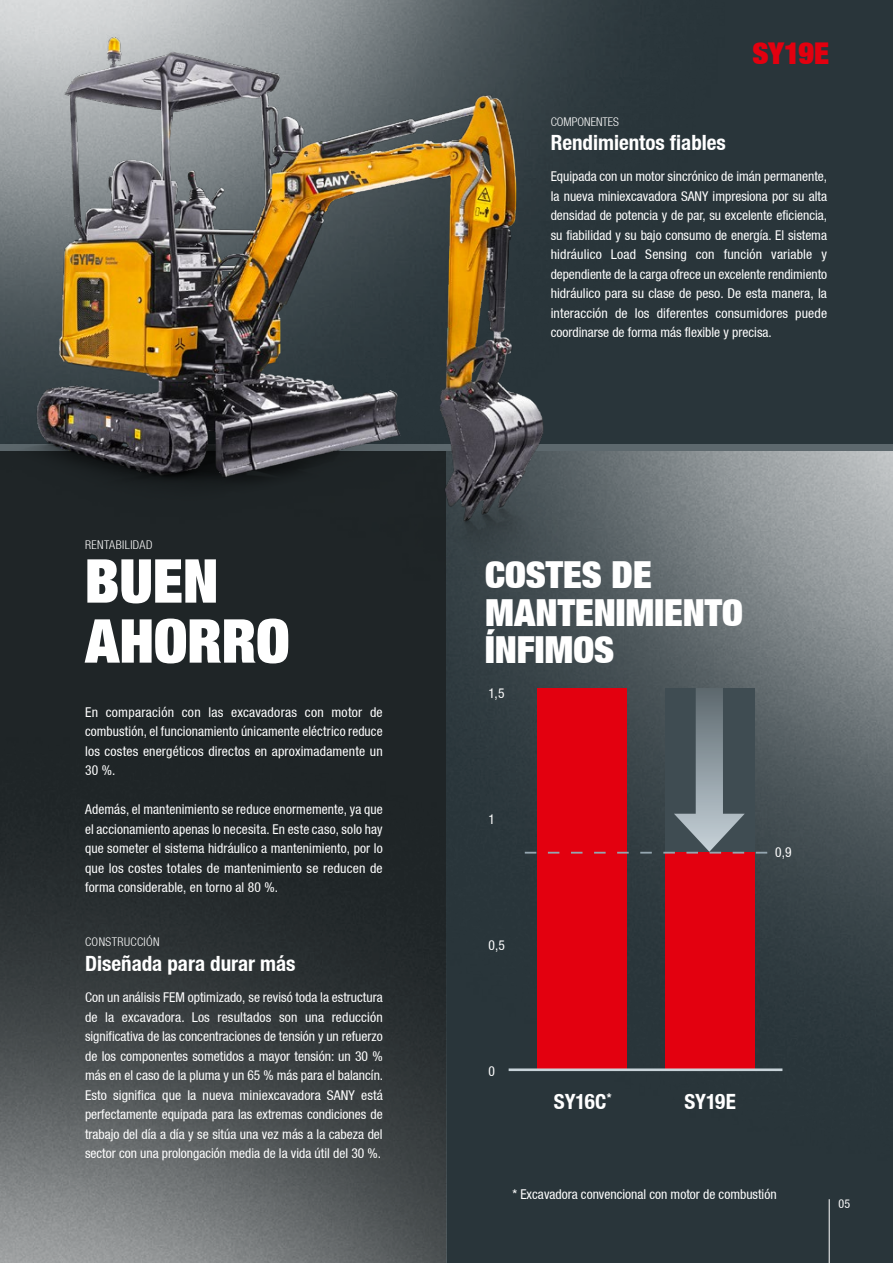
<style>
.page{position:relative;width:893px;height:1263px;background:#fff}
.page>*{position:absolute;margin:0;border:0;box-sizing:border-box;transform-origin:0 0}
.t1{font:900 60px/60px "Context Reprise Extra Black S Si Extra";color:#fff}
.t2{font:900 37.35px/37.3px "Context Reprise Extra Black S Si Extra";color:#fff}
.t3{font:900 30px "Context Reprise Extra Black S Si Extra";letter-spacing:-.01em;color:#e3000f}
.t4{font:700 condensed 21px "Context Reprise Condensed S Si";color:#fff}
.t5{font:13.5px/19.5px "Context Reprise Condensed S Si Condensed";color:#fff;text-align:justify}
.t6{font:700 12px "Context Reprise Light Cond S Si";letter-spacing:.03em;color:#fff}
.t7{font:700 12px "Context Reprise Light Cond S Si";color:#fff}
.t8{font:12px "Context Reprise Condensed S Si Condensed";color:#fff}
</style>
<div class="page">
<img style="left:0;top:451px;width:893px;height:812px">
<div style="left:602px;top:0;width:291px;height:444px;background:#29353a"></div>
<div style="left:0;top:444px;width:893px;height:7px;background:#5d686d"></div>
<img style="left:0;top:0;width:602px;height:581px">
<div style="left:537px;top:688px;width:90px;height:381px;background:#e3000f"></div>
<div style="left:666px;top:688px;width:89px;height:381px;background:#3f4c52"></div>
<div style="left:666px;top:853px;width:89px;height:216px;background:#e3000f"></div>
<svg style="left:696px;top:688px;width:27px;height:126px"></svg>
<svg style="left:525px;top:814px;width:242px;height:39px"></svg>
<hr style="left:509px;top:1068px;width:273px;height:3px;background:#c8d3d9">
<hr style="left:829px;top:1199px;width:1px;height:64px;background:#fff">
<p class="t6" style="left:85px;top:538px;width:69px">RENTABILIDAD</p>
<h1 class="t1" style="left:85px;top:550px;width:206px">BUEN<br>AHORRO</h1>
<p class="t5" style="left:85px;top:702px;width:299px">En comparación con las excavadoras con motor de combustión, el funcionamiento únicamente eléctrico reduce los costes energéticos directos en aproximadamente un 30 %.</p>
<p class="t5" style="left:85px;top:799px;width:299px">Además, el mantenimiento se reduce enormemente, ya que el accionamiento apenas lo necesita. En este caso, solo hay que someter el sistema hidráulico a mantenimiento, por lo que los costes totales de mantenimiento se reducen de forma considerable, en torno al 80 %.</p>
<p class="t6" style="left:85px;top:935px;width:76px">CONSTRUCCIÓN</p>
<h3 class="t4" style="left:85px;top:950px;width:212px">Diseñada para durar más</h3>
<p class="t5" style="left:85px;top:987px;width:300px">Con un análisis FEM optimizado, se revisó toda la estructura de la excavadora. Los resultados son una reducción significativa de las concentraciones de tensión y un refuerzo de los componentes sometidos a mayor tensión: un 30 % más en el caso de la pluma y un 65 % más para el balancín.<br>Esto significa que la nueva miniexcavadora SANY está perfectamente equipada para las extremas condiciones de trabajo del día a día y se sitúa una vez más a la cabeza del sector con una prolongación media de la vida útil del 30 %.</p>
<p class="t7" style="left:551px;top:115px;width:70px">COMPONENTES</p>
<h3 class="t4" style="left:551px;top:130px;width:177px">Rendimientos fiables</h3>
<h3 class="t3" style="left:752px;top:34px;width:78px">SY19E</h3>
<p class="t5" style="left:551px;top:167px;width:278px">Equipada con un motor sincrónico de imán permanente, la nueva miniexcavadora SANY impresiona por su alta densidad de potencia y de par, su excelente eficiencia, su fiabilidad y su bajo consumo de energía. El sistema hidráulico Load Sensing con función variable y dependiente de la carga ofrece un excelente rendimiento hidráulico para su clase de peso. De esta manera, la interacción de los diferentes consumidores puede coordinarse de forma más flexible y precisa.</p>
<h2 class="t2" style="left:485px;top:555px;width:259px">COSTES DE<br>MANTENIMIENTO<br>ÍNFIMOS</h2>
<p class="t5" style="left:489px;top:683px;width:17px">1,5</p>
<p class="t5" style="left:489px;top:809px;width:8px">1</p>
<p class="t5" style="left:489px;top:935px;width:18px">0,5</p>
<p class="t5" style="left:775px;top:842px;width:18px">0,9</p>
<p class="t5" style="left:489px;top:1061px;width:8px">0</p>
<h3 class="t4" style="left:554px;top:1088px;width:59px">SY16C<sup>*</sup></h3>
<h3 class="t4" style="left:684px;top:1088px;width:53px">SY19E</h3>
<p class="t5" style="left:512px;top:1184px;width:266px">* Excavadora convencional con motor de combustión</p>
<p class="t8" style="left:838px;top:1197px;width:13px">05</p>
</div>
